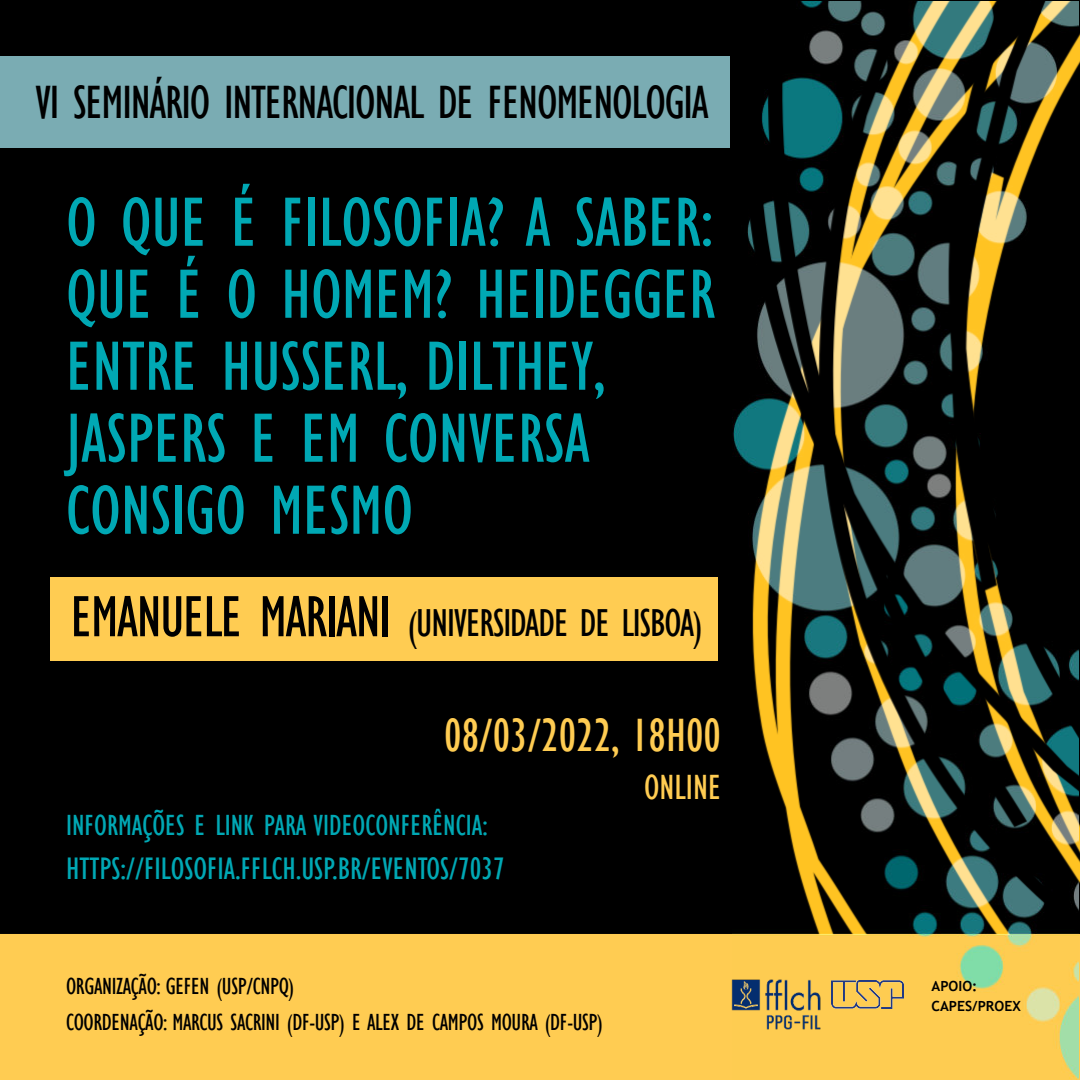
<style>
.page{position:relative;width:1080px;height:1080px;background:#fff}
.page>*{position:absolute;margin:0;border:0;box-sizing:border-box;transform-origin:0 0}
.t1{font:condensed 72px/72px "Gill Sans";color:#00a8b4}
.t2{font:condensed 48px "Gill Sans";letter-spacing:-.025em;color:#000}
.t3{font:condensed 48px "Gill Sans";color:#ffcc52}
.t4{font:condensed 40px "Gill Sans";letter-spacing:-.025em;color:#000}
.t5{font:condensed 36px "Gill Sans";color:#ffcc52}
.t6{font:condensed 32px "Gill Sans";color:#00a8b4}
.t7{font:condensed 30px "Gill Sans";color:#00a8b4}
.t8{font:condensed 24px/36px "Gill Sans";letter-spacing:-.015em;color:#000}
.t9{font:700 14px/20px "Trebuchet MS";color:#000}
.s1{font-size:60px}
</style>
<div class="page">
<div style="left:0;top:0;width:751px;height:932px;background:#000"></div>
<div style="left:56px;top:191px;width:653px;height:351px;background:#000"></div>
<div style="left:51px;top:577px;width:667px;height:84px;background:#ffcc52"></div>
<div style="left:0;top:932px;width:1080px;height:148px;background:#ffcc52"></div>
<div style="left:0;top:56px;width:730px;height:92px;background:#7aacb3"></div>
<img style="left:732px;top:2px;width:346px;height:1078px">
<img style="left:744px;top:1px;width:335px;height:934px">
<img style="left:832px;top:980px;width:71px;height:29px">
<img style="left:731px;top:980px;width:90px;height:49px">
<p class="t2" style="left:36px;top:85px;width:675px">VI SEMINÁRIO INTERNACIONAL DE FENOMENOLOGIA</p>
<p class="t1" style="left:66px;top:194px;width:651px">O QUE É FILOSOFIA? A SABER:<br>QUE É O HOMEM? HEIDEGGER<br>ENTRE HUSSERL, DILTHEY,<br>JASPERS E EM CONVERSA<br>CONSIGO MESMO</p>
<p class="t4" style="left:71px;top:609px;width:633px"><span class="s1">EMANUELE MARIANI</span> (UNIVERSIDADE DE LISBOA)</p>
<p class="t3" style="left:444px;top:717px;width:278px">08/03/2022, 18H00</p>
<p class="t5" style="left:644px;top:774px;width:78px">ONLINE</p>
<p class="t7" style="left:66px;top:815px;width:423px">INFORMAÇÕES E LINK PARA VIDEOCONFERÊNCIA:</p>
<p class="t6" style="left:66px;top:857px;width:440px">HTTPS://FILOSOFIA.FFLCH.USP.BR/EVENTOS/7037</p>
<p class="t8" style="left:66px;top:971px;width:538px">ORGANIZAÇÃO: GEFEN (USP/CNPQ)<br>COORDENAÇÃO: MARCUS SACRINI (DF-USP) E ALEX DE CAMPOS MOURA (DF-USP)</p>
<p class="t9" style="left:932px;top:977px;width:91px">APOIO:<br>CAPES/PROEX</p>
</div>
